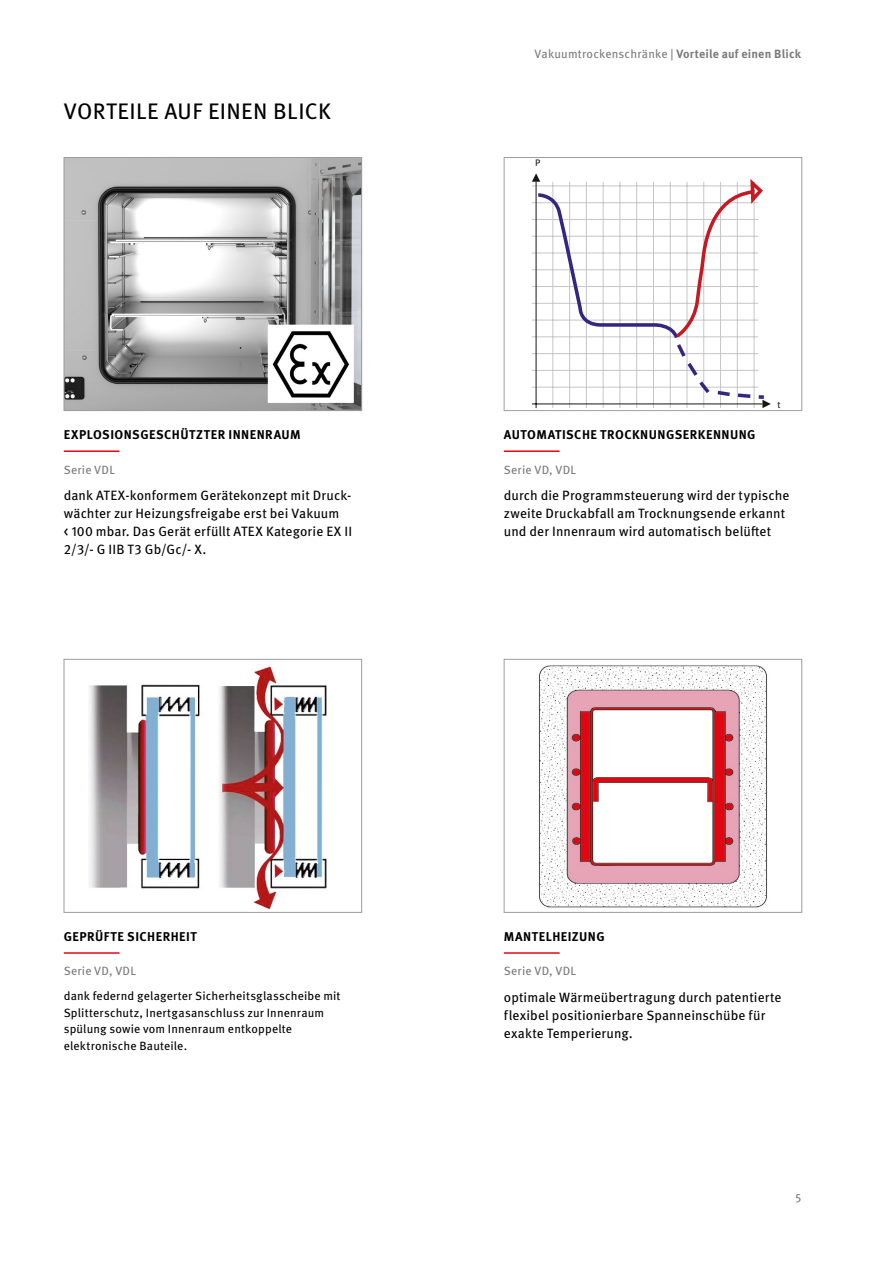
<style>
.page{position:relative;width:893px;height:1263px;background:#fff}
.page>*{position:absolute;margin:0;border:0;box-sizing:border-box;transform-origin:0 0}
.t1{font:22.5px "Meta Pro";letter-spacing:.015em;color:#000}
.t2{font:13.5px/18px "Meta Pro";letter-spacing:.005em;color:#000}
.t3{font:700 12.75px "Meta Pro";letter-spacing:.035em;color:#000}
.t4{font:12px/16.5px "Meta Pro";letter-spacing:.01em;color:#000}
.t5{font:12px "Meta Pro";letter-spacing:.015em;color:#7c7b7b}
.t6{font:9.45px "Meta Pro";color:#171715}
.s1{font-weight:700}
</style>
<div class="page">
<img style="left:66px;top:159px;width:294px;height:250px">
<div style="left:64px;top:157px;width:298px;height:254px;border:1px solid #9d9d9c"></div>
<hr style="left:553px;top:182px;width:1px;height:226px;background:#c6c6c6">
<hr style="left:569px;top:182px;width:1px;height:226px;background:#c6c6c6">
<hr style="left:586px;top:182px;width:1px;height:226px;background:#c6c6c6">
<hr style="left:603px;top:182px;width:1px;height:226px;background:#c6c6c6">
<hr style="left:620px;top:182px;width:1px;height:226px;background:#c6c6c6">
<hr style="left:636px;top:182px;width:1px;height:226px;background:#c6c6c6">
<hr style="left:653px;top:182px;width:1px;height:226px;background:#c6c6c6">
<hr style="left:687px;top:182px;width:1px;height:226px;background:#c6c6c6">
<hr style="left:703px;top:182px;width:1px;height:226px;background:#c6c6c6">
<hr style="left:720px;top:182px;width:1px;height:226px;background:#c6c6c6">
<hr style="left:737px;top:182px;width:1px;height:226px;background:#c6c6c6">
<hr style="left:754px;top:182px;width:1px;height:226px;background:#c6c6c6">
<hr style="left:670px;top:182px;width:1px;height:226px;background:#c6c6c6">
<hr style="left:532px;top:303px;width:226px;height:1px;background:#c6c6c6">
<hr style="left:532px;top:286px;width:226px;height:1px;background:#c6c6c6">
<hr style="left:532px;top:269px;width:226px;height:1px;background:#c6c6c6">
<hr style="left:532px;top:253px;width:226px;height:1px;background:#c6c6c6">
<hr style="left:532px;top:236px;width:226px;height:1px;background:#c6c6c6">
<hr style="left:532px;top:219px;width:226px;height:1px;background:#c6c6c6">
<hr style="left:532px;top:202px;width:226px;height:1px;background:#c6c6c6">
<hr style="left:532px;top:186px;width:226px;height:1px;background:#c6c6c6">
<hr style="left:532px;top:320px;width:226px;height:1px;background:#c6c6c6">
<hr style="left:532px;top:337px;width:226px;height:1px;background:#c6c6c6">
<hr style="left:532px;top:370px;width:226px;height:1px;background:#c6c6c6">
<hr style="left:532px;top:387px;width:226px;height:1px;background:#c6c6c6">
<hr style="left:532px;top:353px;width:226px;height:1px;background:#c6c6c6">
<svg style="left:532px;top:173px;width:8px;height:9px"></svg>
<svg style="left:762px;top:401px;width:9px;height:7px"></svg>
<hr style="left:532px;top:404px;width:230px;height:1px;background:#171715">
<hr style="left:536px;top:182px;width:1px;height:226px;background:#171715">
<svg style="left:535px;top:191px;width:230px;height:210px"></svg>
<svg style="left:674px;top:179px;width:91px;height:161px"></svg>
<div style="left:504px;top:157px;width:298px;height:254px;border:1px solid #9d9d9c"></div>
<hr style="left:64px;top:450px;width:55px;height:2px;background:#e30613">
<hr style="left:504px;top:450px;width:56px;height:2px;background:#e30613">
<img style="left:89px;top:666px;width:238px;height:244px">
<div style="left:64px;top:659px;width:298px;height:253px;border:1px solid #9d9d9c"></div>
<img style="left:539px;top:665px;width:228px;height:243px">
<div style="left:504px;top:659px;width:298px;height:253px;border:1px solid #9d9d9c"></div>
<hr style="left:64px;top:952px;width:55px;height:2px;background:#e30613">
<hr style="left:504px;top:952px;width:56px;height:2px;background:#e30613">
<h1 class="t1" style="left:64px;top:94px;width:269px">VORTEILE AUF EINEN BLICK</h1>
<p class="t3" style="left:64px;top:425px;width:238px">EXPLOSIONSGESCHÜTZTER INNENRAUM</p>
<p class="t5" style="left:64px;top:460px;width:53px">Serie VDL</p>
<p class="t2" style="left:64px;top:485px;width:290px">dank ATEX-konformem Gerätekonzept mit Druck&shy;wächter zur Heizungsfreigabe erst bei Vakuum<br>&lt; 100 mbar. Das Gerät erfüllt ATEX Kategorie EX II 2/3/- G IIB T3 Gb/Gc/- X.</p>
<p class="t3" style="left:64px;top:926px;width:134px">GEPRÜFTE SICHERHEIT</p>
<p class="t5" style="left:64px;top:962px;width:74px">Serie VD, VDL</p>
<p class="t4" style="left:64px;top:987px;width:278px">dank federnd gelagerter Sicherheitsglasscheibe mit Splitterschutz, Inertgasanschluss zur Innenraum spülung sowie vom Innenraum entkoppelte elektronische Bauteile.</p>
<p class="t5" style="left:535px;top:44px;width:268px">Vakuumtrockenschränke | <span class="s1">Vorteile auf einen Blick</span></p>
<p class="t6" style="left:535px;top:155px;width:7px">P</p>
<p class="t6" style="left:778px;top:397px;width:5px">t</p>
<p class="t3" style="left:504px;top:425px;width:253px">AUTOMATISCHE TROCKNUNGSERKENNUNG</p>
<p class="t5" style="left:504px;top:460px;width:74px">Serie VD, VDL</p>
<p class="t2" style="left:504px;top:485px;width:287px">durch die Programmsteuerung wird der typische zweite Druckabfall am Trocknungsende erkannt und der Innenraum wird automatisch belüftet</p>
<p class="t3" style="left:504px;top:926px;width:102px">MANTELHEIZUNG</p>
<p class="t5" style="left:504px;top:962px;width:74px">Serie VD, VDL</p>
<p class="t2" style="left:504px;top:987px;width:279px">optimale Wärmeübertragung durch patentierte flexibel positionierbare Spanneinschübe für exakte Temperierung.</p>
<p class="t5" style="left:796px;top:1188px;width:7px">5</p>
</div>
